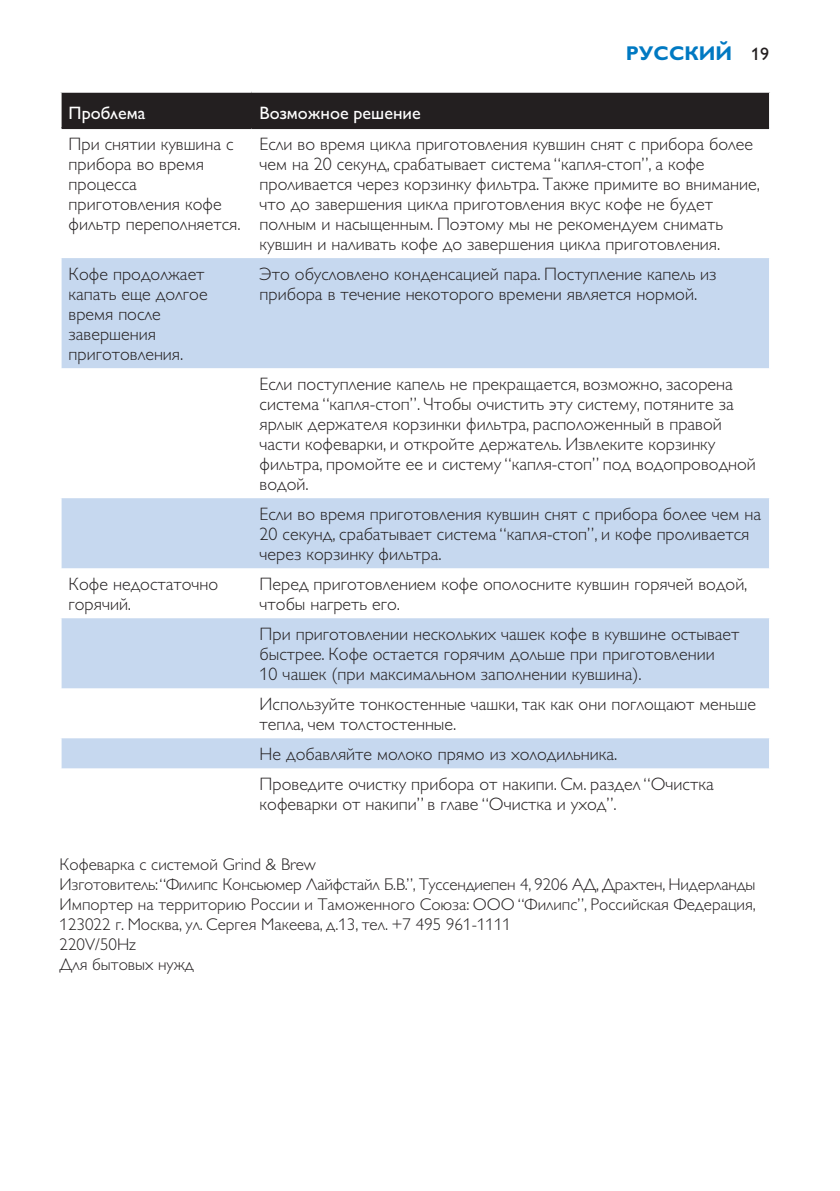
<style>
.page{position:relative;width:840px;height:1191px;background:#fff}
.page>*{position:absolute;margin:0;border:0;box-sizing:border-box;transform-origin:0 0}
.t1{font:700 20px "Gill Sans Alt One WGL";color:#0079c2}
.t2{font:18px/20px "Gill Sans Alt One WGL Light";color:#231f20}
.t3{font:18px "Gill Sans Alt One WGL";color:#fff}
.t4{font:17px/20px "Gill Sans Alt One WGL Light";color:#231f20}
.s1{font-weight:400;font-size:18px;color:#231f20}
</style>
<div class="page">
<div style="left:62px;top:93px;width:706px;height:34px;background:#231f20"></div>
<svg style="left:62px;top:258px;width:706px;height:510px;fill:#c6d8ef"></svg>
<hr style="left:62px;top:127px;width:189px;height:2px;background:#231f20">
<hr style="left:251px;top:127px;width:517px;height:2px;background:#231f20">
<p class="t1" style="left:625px;top:40px;width:145px">РУССКИЙ <span class="s1">19</span></p>
<p class="t3" style="left:69px;top:101px;width:78px">Проблема</p>
<p class="t3" style="left:259px;top:101px;width:162px">Возможное решение</p>
<p class="t2" style="left:69px;top:134px;width:173px">При снятии кувшина с прибора во время процесса приготовления кофе фильтр переполняется.</p>
<p class="t2" style="left:259px;top:134px;width:501px">Если во время цикла приготовления кувшин снят с прибора более чем на 20 секунд, срабатывает система “капля-стоп”, а кофе проливается через корзинку фильтра. Также примите во внимание, что до завершения цикла приготовления вкус кофе не будет полным и насыщенным. Поэтому мы не рекомендуем снимать кувшин и наливать кофе до завершения цикла приготовления.</p>
<p class="t2" style="left:69px;top:264px;width:140px">Кофе продолжает капать еще долгое время после завершения приготовления.</p>
<p class="t2" style="left:259px;top:264px;width:458px">Это обусловлено конденсацией пара. Поступление капель из прибора в течение некоторого времени является нормой.</p>
<p class="t2" style="left:259px;top:374px;width:497px">Если поступление капель не прекращается, возможно, засорена система “капля-стоп”. Чтобы очистить эту систему, потяните за ярлык держателя корзинки фильтра, расположенный в правой части кофеварки, и откройте держатель. Извлеките корзинку фильтра, промойте ее и систему “капля-стоп” под водопроводной водой.</p>
<p class="t2" style="left:259px;top:504px;width:503px">Если во время приготовления кувшин снят с прибора более чем на<br>20 секунд, срабатывает система “капля-стоп”, и кофе проливается через корзинку фильтра.</p>
<p class="t2" style="left:69px;top:574px;width:151px">Кофе недостаточно горячий.</p>
<p class="t2" style="left:259px;top:574px;width:489px">Перед приготовлением кофе ополосните кувшин горячей водой, чтобы нагреть его.</p>
<p class="t2" style="left:259px;top:624px;width:481px">При приготовлении нескольких чашек кофе в кувшине остывает быстрее. Кофе остается горячим дольше при приготовлении<br>10 чашек (при максимальном заполнении кувшина).</p>
<p class="t2" style="left:259px;top:694px;width:497px">Используйте тонкостенные чашки, так как они поглощают меньше тепла, чем толстостенные.</p>
<p class="t2" style="left:259px;top:739px;width:455px;line-height:30px">Не добавляйте молоко прямо из холодильника.<br>Проведите очистку прибора от накипи. См. раздел “Очистка</p>
<p class="t2" style="left:259px;top:794px;width:358px">кофеварки от накипи” в главе “Очистка и уход”.</p>
<p class="t4" style="left:60px;top:854px;width:697px">Кофеварка с системой Grind &amp; Brew<br>Изготовитель: “Филипс Консьюмер Лайфстайл Б.В.”, Туссендиепен 4, 9206 АД, Драхтен, Нидерланды Импортер на территорию России и Таможенного Союза: ООО “Филипс”, Российская Федерация, 123022 г. Москва, ул. Сергея Макеева, д.13, тел. +7 495 961-1111<br>220V/50Hz<br>Для бытовых нужд</p>
</div>
